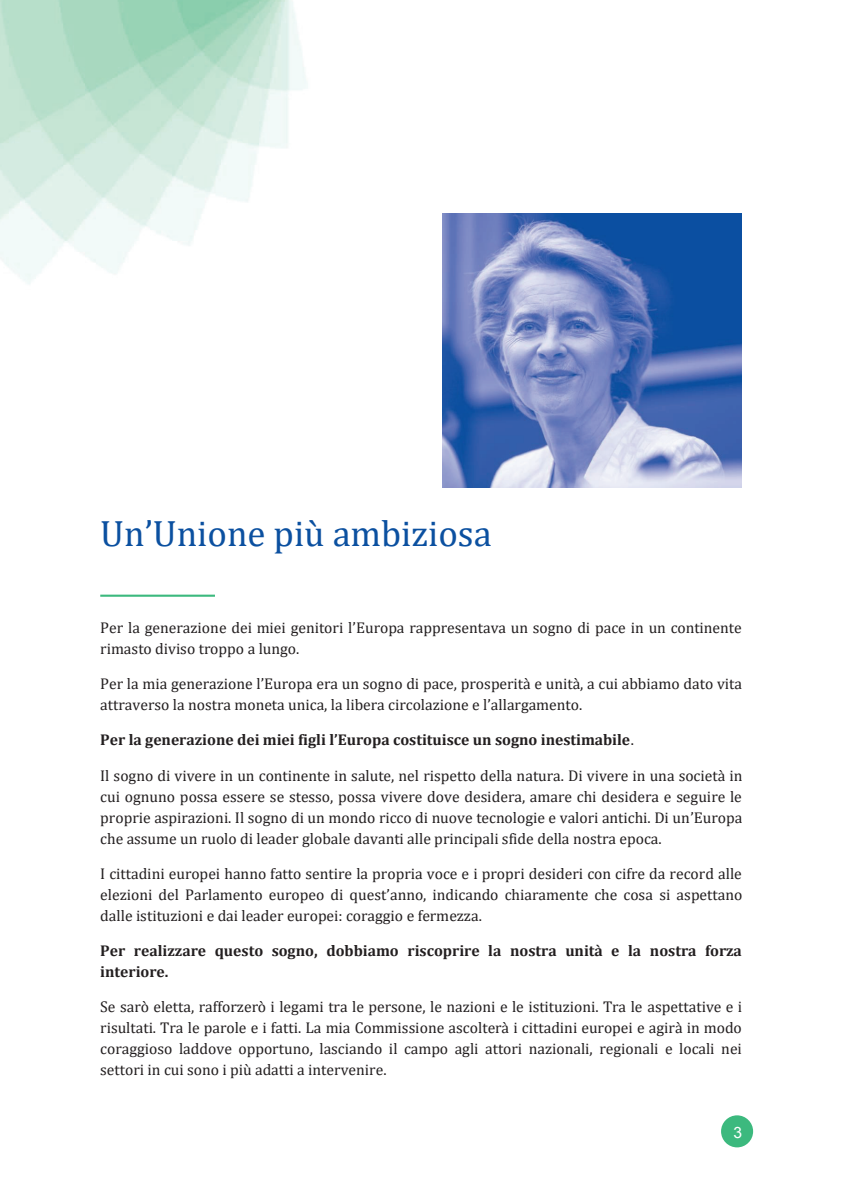
<style>
.page{position:relative;width:844px;height:1191px;background:#fff}
.page>*{position:absolute;margin:0;border:0;box-sizing:border-box;transform-origin:0 0}
.t1{font:36.75px "Cambria";color:#0b50a0}
.t2{font:15.58px/21px "Cambria";color:#231f20;text-align:justify}
.t3{font:700 15.58px/20.8px "Cambria";color:#231f20}
.t4{font:15.58px "Arial";color:#fff}
.s1{font-weight:400}
</style>
<div class="page">
<img style="left:0;top:0;width:754px;height:1148px">
<div style="left:720px;top:1115px;width:33px;height:32px;background:#3cb97e;border-radius:50%"></div>
<img style="left:443px;top:213px;width:298px;height:275px">
<hr style="left:100px;top:594px;width:115px;height:3px;background:#3cb97e">
<h1 class="t1" style="left:100px;top:511px;width:393px">Un’Unione più ambiziosa</h1>
<p class="t2" style="left:100px;top:617px;width:643px">Per la generazione dei miei genitori l’Europa rappresentava un sogno di pace in un continente rimasto diviso troppo a lungo.</p>
<p class="t2" style="left:100px;top:673px;width:643px">Per la mia generazione l’Europa era un sogno di pace, prosperità e unità, a cui abbiamo dato vita attraverso la nostra moneta unica, la libera circolazione e l’allargamento.</p>
<p class="t3" style="left:100px;top:729px;width:535px">Per la generazione dei miei figli l’Europa costituisce un sogno inestimabile<span class="s1">.</span></p>
<p class="t2" style="left:100px;top:764px;width:643px">Il sogno di vivere in un continente in salute, nel rispetto della natura. Di vivere in una società in cui ognuno possa essere se stesso, possa vivere dove desidera, amare chi desidera e seguire le proprie aspirazioni. Il sogno di un mondo ricco di nuove tecnologie e valori antichi. Di un’Europa che assume un ruolo di leader globale davanti alle principali sfide della nostra epoca.</p>
<p class="t2" style="left:100px;top:862px;width:643px">I cittadini europei hanno fatto sentire la propria voce e i propri desideri con cifre da record alle elezioni del Parlamento europeo di quest’anno, indicando chiaramente che cosa si aspettano dalle istituzioni e dai leader europei: coraggio e fermezza.</p>
<p class="t3" style="left:100px;top:939px;width:643px">Per realizzare questo sogno, dobbiamo riscoprire la nostra unità e la nostra forza interiore.</p>
<p class="t2" style="left:100px;top:996px;width:643px">Se sarò eletta, rafforzerò i legami tra le persone, le nazioni e le istituzioni. Tra le aspettative e i risultati. Tra le parole e i fatti. La mia Commissione ascolterà i cittadini europei e agirà in modo coraggioso laddove opportuno, lasciando il campo agli attori nazionali, regionali e locali nei settori in cui sono i più adatti a intervenire.</p>
<p class="t4" style="left:733px;top:1122px;width:10px">3</p>
</div>
